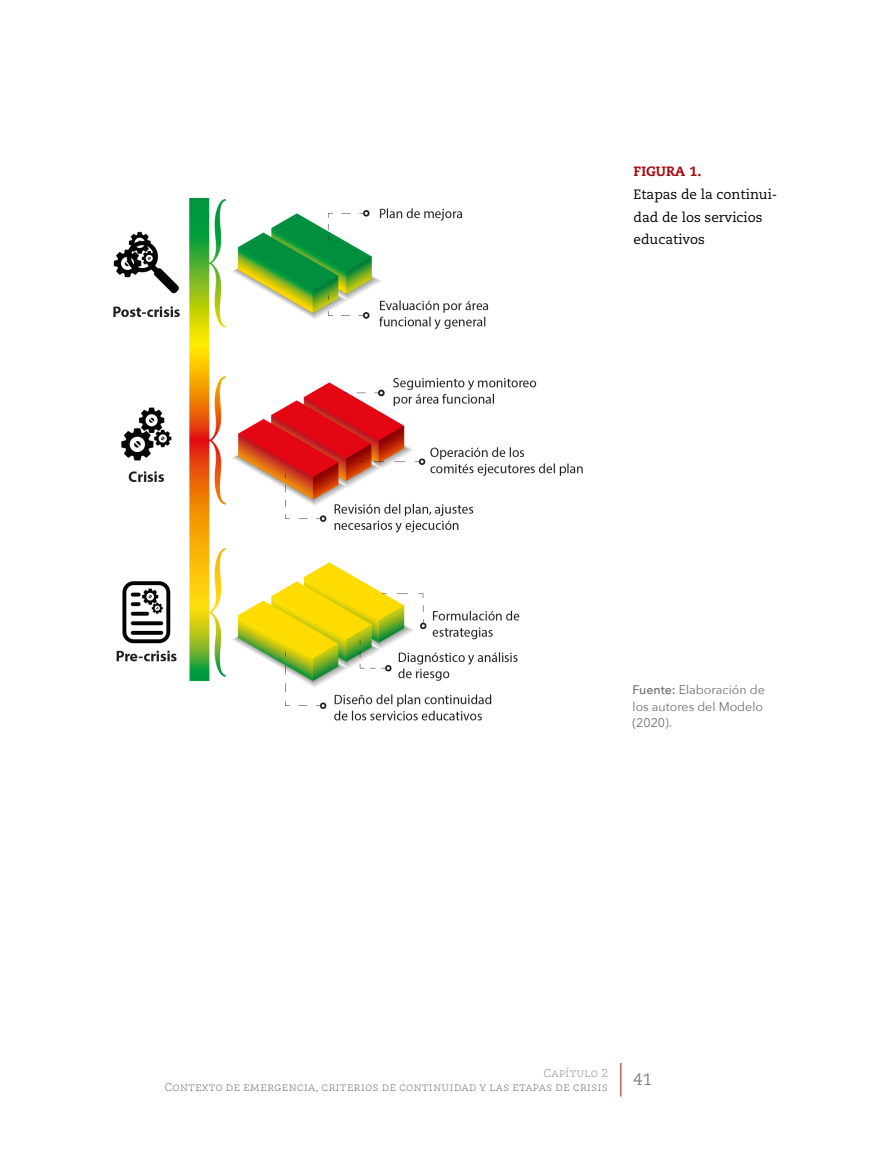
<style>
.page{position:relative;width:893px;height:1149px;background:#fff}
.page>*{position:absolute;margin:0;border:0;box-sizing:border-box;transform-origin:0 0}
.t1{font:16.5px "Caecilia LT Pro 55 Roman";color:#808285}
.Figura{font:13.5px/22.5px "Caecilia LT Pro 55 Roman";color:#000}
.Figura_TIT{font:800 13.5px "Caecilia LT Pro 85";color:#a70e13}
.Fuente{font:12.45px/16.5px "Avenir Next";color:#6d6e71}
.t2{font:300 11.4px "GMX";color:#666}
.t3{font:300 11.4px "GMX";color:#808285}
.s1{font-weight:500}
</style>
<div class="page">
<hr style="left:621px;top:1062px;width:1px;height:34px;background:#a70e13">
<img style="left:113px;top:197px;width:470px;height:524px">
<p class="Figura_TIT" style="left:634px;top:162px;width:69px">FIGURA 1.</p>
<p class="Figura" style="left:634px;top:183px;width:145px">Etapas de la continui&shy;dad de los servicios educativos</p>
<p class="Fuente" style="left:632px;top:681px;width:134px"><span class="s1">Fuente:</span> Elaboración de los autores del Modelo (2020).</p>
<p class="t3" style="left:544px;top:1066px;width:66px">Capítulo 2</p>
<p class="t2" style="left:164px;top:1079px;width:445px">Contexto de emergencia, criterios de continuidad y las etapas de crisis</p>
<h1 class="t1" style="left:634px;top:1068px;width:20px">41</h1>
</div>
